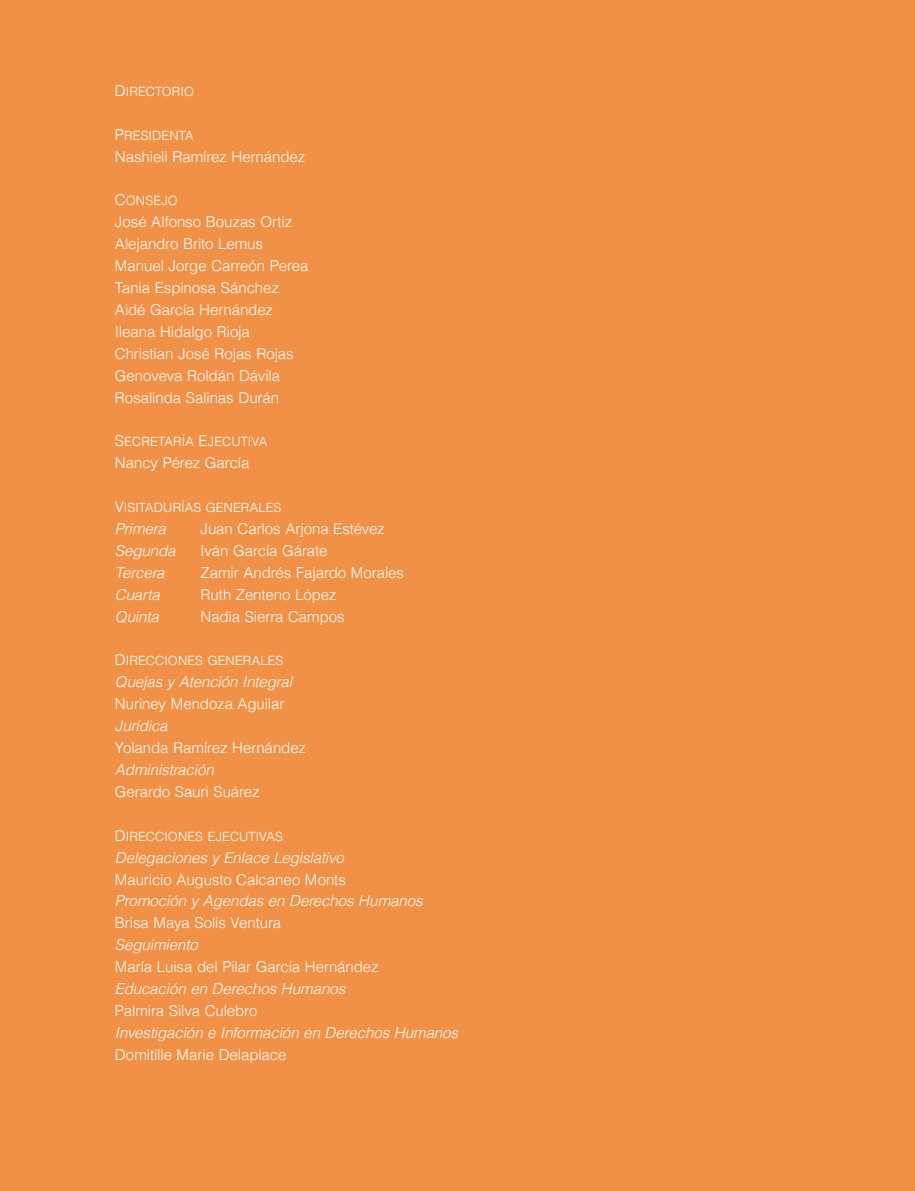
<style>
.page{position:relative;width:915px;height:1191px;background:#fff}
.page>*{position:absolute;margin:0;border:0;box-sizing:border-box;transform-origin:0 0}
.t1{font:300 15px/21.9px "Helvetica";letter-spacing:-.005em;color:#fff}
.t2{font:italic 300 15px "Helvetica";letter-spacing:-.005em;color:#fff}
.t3{font:12.75px "Helvetica Light SC850";letter-spacing:.005em;color:#fff}
.s1{font-size:15px}
</style>
<div class="page">
<div style="left:0;top:0;width:914px;height:1191px;background:#f09147"></div>
<p class="t3" style="left:115px;top:80px;width:81px"><span class="s1">D</span>IRECTORIO</p>
<p class="t3" style="left:115px;top:124px;width:80px"><span class="s1">P</span>RESIDENTA</p>
<p class="t1" style="left:115px;top:144px;width:192px">Nashieli Ramírez Hernández</p>
<p class="t3" style="left:115px;top:190px;width:64px"><span class="s1">C</span>ONSEJO</p>
<p class="t1" style="left:115px;top:210px;width:195px">José Alfonso Bouzas Ortiz<br>Alejandro Brito Lemus<br>Manuel Jorge Carreón Perea<br>Tania Espinosa Sánchez<br>Aidé García Hernández<br>Ileana Hidalgo Rioja<br>Christian José Rojas Rojas<br>Genoveva Roldán Dávila<br>Rosalinda Salinas Durán</p>
<p class="t3" style="left:115px;top:431px;width:154px"><span class="s1">S</span>ECRETARÍA <span class="s1">E</span>JECUTIVA</p>
<p class="t1" style="left:115px;top:451px;width:136px">Nancy Pérez García</p>
<p class="t3" style="left:115px;top:497px;width:168px"><span class="s1">V</span>ISITADURÍAS GENERALES</p>
<p class="t2" style="left:115px;top:516px;width:52px">Primera</p>
<p class="t1" style="left:200px;top:516px;width:186px">Juan Carlos Arjona Estévez</p>
<p class="t2" style="left:115px;top:538px;width:62px">Segunda</p>
<p class="t1" style="left:200px;top:538px;width:128px">Iván García Gárate</p>
<p class="t2" style="left:115px;top:560px;width:51px">Tercera</p>
<p class="t1" style="left:200px;top:560px;width:205px">Zamir Andrés Fajardo Morales</p>
<p class="t2" style="left:115px;top:581px;width:46px">Cuarta</p>
<p class="t1" style="left:200px;top:582px;width:137px">Ruth Zenteno López</p>
<p class="t2" style="left:115px;top:603px;width:45px">Quinta</p>
<p class="t1" style="left:200px;top:604px;width:146px">Nadia Sierra Campos</p>
<p class="t3" style="left:115px;top:650px;width:170px"><span class="s1">D</span>IRECCIONES GENERALES</p>
<p class="t2" style="left:115px;top:669px;width:179px">Quejas y Atención Integral</p>
<p class="t1" style="left:115px;top:692px;width:171px">Nuriney Mendoza Aguilar</p>
<p class="t2" style="left:115px;top:713px;width:54px">Jurídica</p>
<p class="t1" style="left:115px;top:735px;width:192px">Yolanda Ramírez Hernández</p>
<p class="t2" style="left:115px;top:757px;width:100px">Administración</p>
<p class="t1" style="left:115px;top:779px;width:146px">Gerardo Sauri Suárez</p>
<p class="t3" style="left:115px;top:825px;width:169px"><span class="s1">D</span>IRECCIONES EJECUTIVAS</p>
<p class="t2" style="left:115px;top:844px;width:230px">Delegaciones y Enlace Legislativo</p>
<p class="t1" style="left:115px;top:867px;width:232px">Mauricio Augusto Calcaneo Monts</p>
<p class="t2" style="left:115px;top:888px;width:309px">Promoción y Agendas en Derechos Humanos</p>
<p class="t1" style="left:115px;top:911px;width:168px">Brisa Maya Solís Ventura</p>
<p class="t2" style="left:115px;top:932px;width:84px">Seguimiento</p>
<p class="t1" style="left:115px;top:954px;width:265px">María Luisa del Pilar García Hernández</p>
<p class="t2" style="left:115px;top:976px;width:232px">Educación en Derechos Humanos</p>
<p class="t1" style="left:115px;top:998px;width:144px">Palmira Silva Culebro</p>
<p class="t2" style="left:115px;top:1019px;width:344px">Investigación e Información en Derechos Humanos</p>
<p class="t1" style="left:115px;top:1042px;width:173px">Domitille Marie Delaplace</p>
</div>
